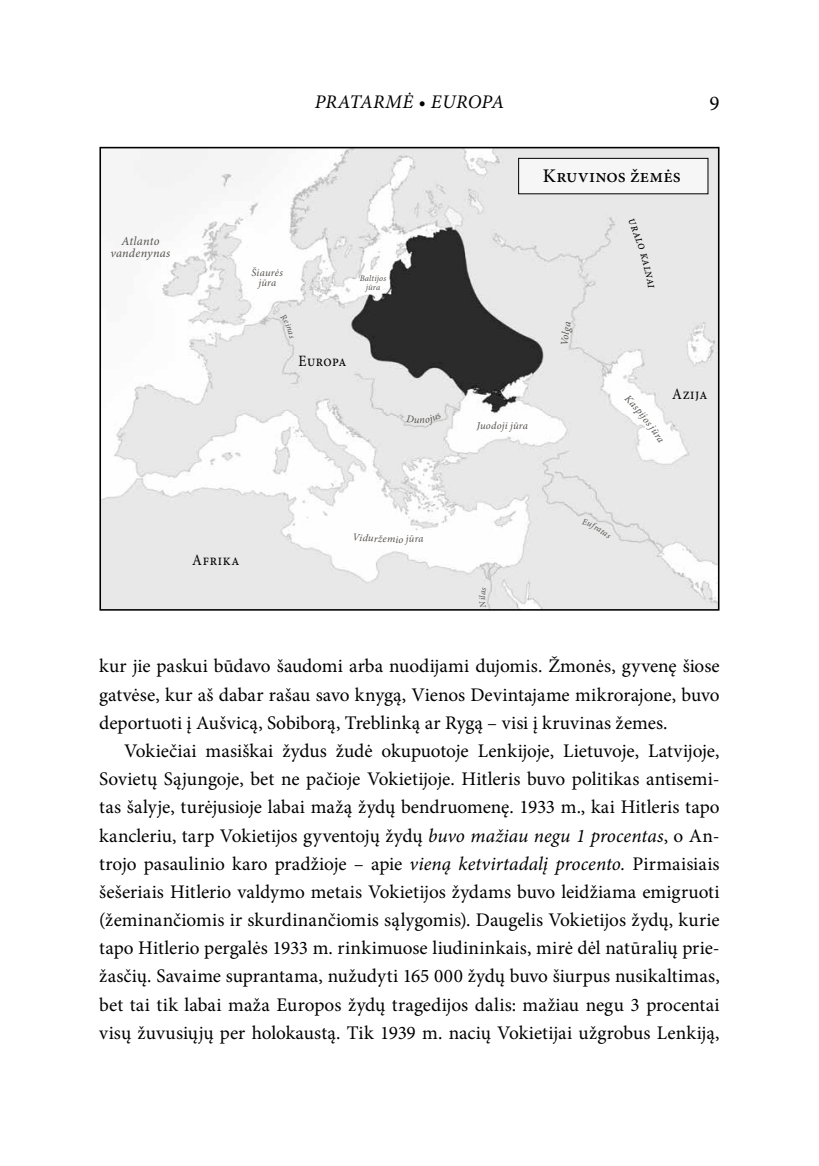
<style>
.page{position:relative;width:819px;height:1166px;background:#fff}
.page>*{position:absolute;margin:0;border:0;box-sizing:border-box;transform-origin:0 0}
.t1{font:21px "Minion Pro";color:#000}
.t2{font:19.25px/28.2px "Minion Pro";color:#000;text-align:justify}
.t3{font:italic 19.25px "Minion Pro";letter-spacing:.015em;color:#000}
.t4{font:500 19.25px "Minion Pro";letter-spacing:.01em;color:#000}
.t5{font:15.75px "Minion Pro";letter-spacing:.04em;color:#000;scale:.9 1}
.t6{font:italic 12.25px/12.2px "Minion Pro";letter-spacing:.015em;color:#55524e;text-align:center}
.t7{font:italic 10.5px/10.5px "Minion Pro";letter-spacing:.02em;color:#55524e;text-align:center}
.t8{font:italic 8.58px/8.6px "Minion Pro";letter-spacing:.02em;color:#55524e;text-align:center}
.s1{font-style:italic}
</style>
<div class="page">
<img style="left:102px;top:150px;width:614px;height:458px">
<div style="left:99px;top:147px;width:620px;height:464px;border:2px solid #000"></div>
<div style="left:518px;top:158px;width:190px;height:36px;background:#f6f6f6"></div>
<div style="left:518px;top:158px;width:190px;height:36px;border:1px solid #000"></div>
<div style="left:628px;top:219px;width:26px;height:70px;background:#e8e8e8"></div>
<svg style="left:280px;top:313px;width:13px;height:26px"></svg>
<svg style="left:581px;top:518px;width:29px;height:21px"></svg>
<svg style="left:406px;top:413px;width:35px;height:12px"></svg>
<svg style="left:624px;top:394px;width:39px;height:49px"></svg>
<svg style="left:353px;top:533px;width:70px;height:12px"></svg>
<svg style="left:479px;top:587px;width:7px;height:21px"></svg>
<p class="t3" style="left:315px;top:89px;width:191px">PRATARMĖ • EUROPA</p>
<p class="t1" style="left:709px;top:89px;width:12px">9</p>
<p class="t6" style="left:110px;top:234px;width:61px">Atlanto vandenynas</p>
<p class="t7" style="left:251px;top:267px;width:33px">Šiaurės jūra</p>
<p class="t8" style="left:359px;top:274px;width:28px">Baltijos jūra</p>
<p class="t5" style="left:298px;top:351px;width:55px">Europa</p>
<p class="t5" style="left:192px;top:549px;width:54px">Afrika</p>
<p class="t7" style="left:395px;top:534px;width:4px">i</p>
<p class="t4" style="left:543px;top:163px;width:139px">Kruvinos žemės</p>
<p class="t7" style="left:476px;top:421px;width:53px">Juodoji jūra</p>
<p class="t7" style="left:558px;top:345px;width:26px;rotate:-82deg">Volga</p>
<p class="t5" style="left:672px;top:384px;width:41px">Azija</p>
<p class="t2" style="left:99px;top:652px;width:622px">kur jie paskui būdavo šaudomi arba nuodijami dujomis. Žmonės, gyvenę šiose gatvėse, kur aš dabar rašau savo knygą, Vienos Devintajame mikrorajone, buvo deportuoti į Aušvicą, Sobiborą, Treblinką ar Rygą – visi į kruvinas žemes.</p>
<p class="t2" style="left:99px;top:737px;width:622px;text-indent:25px">Vokiečiai masiškai žydus žudė okupuotoje Lenkijoje, Lietuvoje, Latvijoje, Sovietų Sąjungoje, bet ne pačioje Vokietijoje. Hitleris buvo politikas antisemi&shy;tas šalyje, turėjusioje labai mažą žydų bendruomenę. 1933 m., kai Hitleris tapo kancleriu, tarp Vokietijos gyventojų žydų <span class="s1">buvo mažiau negu 1 procentas</span>, o An&shy;trojo pasaulinio karo pradžioje – apie <span class="s1">vieną ketvirtadalį procento.</span> Pirmaisiais šešeriais Hitlerio valdymo metais Vokietijos žydams buvo leidžiama emigruoti (žeminančiomis ir skurdinančiomis sąlygomis). Daugelis Vokietijos žydų, kurie tapo Hitlerio pergalės 1933 m. rinkimuose liudininkais, mirė dėl natūralių prie&shy;žasčių. Savaime suprantama, nužudyti 165 000 žydų buvo šiurpus nusikaltimas, bet tai tik labai maža Europos žydų tragedijos dalis: mažiau negu 3 procentai visų žuvusiųjų per holokaustą. Tik 1939 m. nacių Vokietijai užgrobus Lenkiją,</p>
</div>
